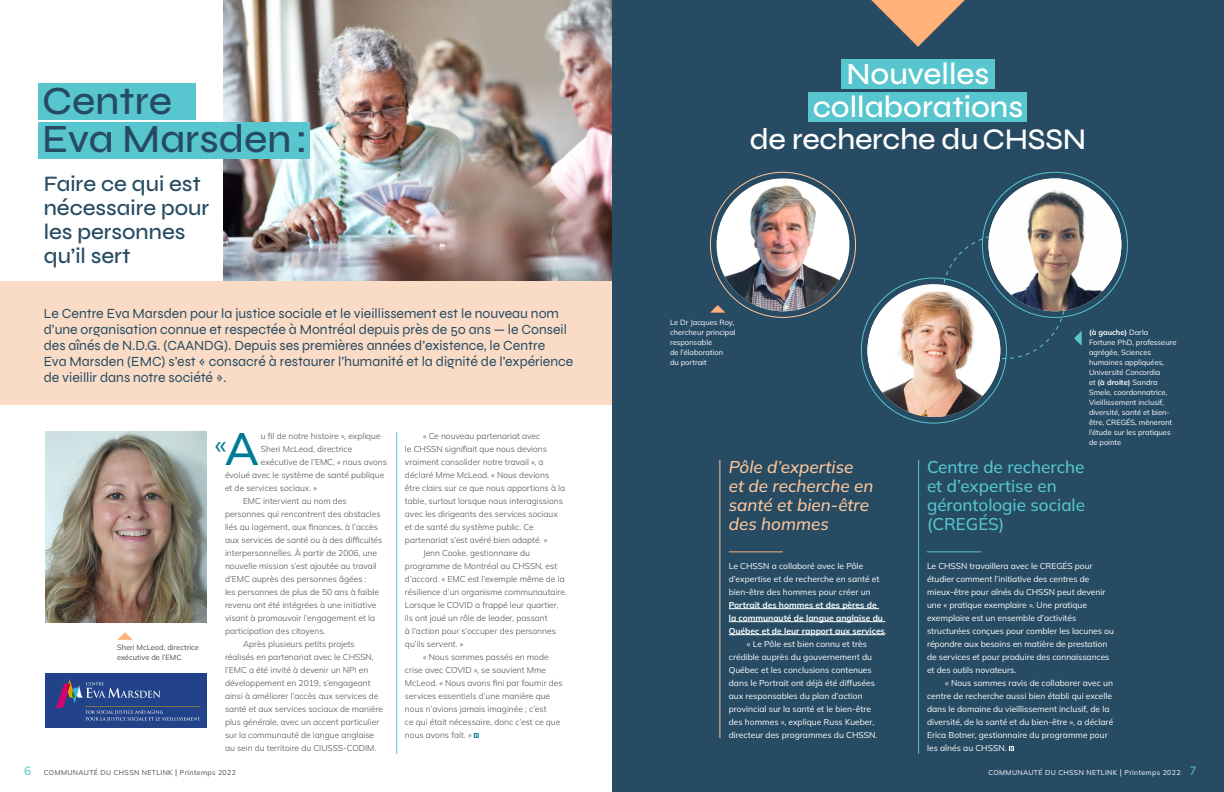
<style>
.page{position:relative;width:1224px;height:792px;background:#fff}
.page>*{position:absolute;margin:0;border:0;box-sizing:border-box;transform-origin:0 0}
.t1{font:500 40px/38px "Syne";color:#264b63}
.t2{font:500 30.8px/32.6px "Syne";color:#fff;text-align:center}
.t3{font:500 30px "Syne";letter-spacing:-.01em;color:#fff}
.t4{font:26.9px "Mulish";color:#007a95}
.t5{font:500 22px/24px "Syne";color:#264b63}
.t6{font:500 17px/19px "Mulish";color:#58c6ce}
.t7{font:italic 500 17px/19px "Mulish";color:#ffc79c}
.t8{font:14px/16px "Syne";color:#264b63}
.t9{font:300 8.5px "Mulish";color:#4d4d4f}
.t10{font:8.5px/13px "Mulish";letter-spacing:-.005em;color:#fff}
.t11{font:700 8.5px "Mulish";color:#fff}
.t12{font:7.5px/10px "Mulish";color:#fff}
.t13{font:7.5px/10px "Mulish";color:#4d4d4f}
.t14{font:7px "Mulish";letter-spacing:.05em;color:#4d4d4f}
.t15{font:7px "Mulish";letter-spacing:.05em;color:#fff}
.s1{font-weight:600;font-size:45.4px}
.s2{font-size:12px;color:#58c6ce}
.s3{font-size:8px}
.s4{font-weight:700}
.s5{font-weight:400}
</style>
<div class="page">
<div style="left:612px;top:0;width:612px;height:792px;background:#264b63"></div>
<hr style="left:918px;top:460px;width:1px;height:294px;background:#58c6ce">
<hr style="left:720px;top:460px;width:1px;height:278px;background:#ffc79c">
<svg style="left:1074px;top:331px;width:8px;height:15px"></svg>
<svg style="left:710px;top:305px;width:15px;height:8px"></svg>
<hr style="left:729px;top:609px;width:150px;height:1px;background:#fff">
<hr style="left:729px;top:622px;width:156px;height:1px;background:#fff">
<hr style="left:729px;top:635px;width:156px;height:1px;background:#fff">
<svg style="left:1009px;top:746px;width:5px;height:5px"></svg>
<svg style="left:942px;top:234px;width:125px;height:126px"></svg>
<img style="left:867px;top:292px;width:133px;height:125px">
<img style="left:989px;top:178px;width:132px;height:133px;border-radius:66px">
<hr style="left:729px;top:552px;width:54px;height:1px;background:#ffb179">
<hr style="left:927px;top:552px;width:54px;height:1px;background:#58c6ce">
<img style="left:223px;top:0;width:389px;height:281px">
<div style="left:0;top:281px;width:612px;height:124px;background:#fadcc6"></div>
<div style="left:38px;top:122px;width:272px;height:37px;background:#58c6ce"></div>
<div style="left:38px;top:83px;width:158px;height:36px;background:#58c6ce"></div>
<img style="left:45px;top:432px;width:162px;height:191px">
<div style="left:45px;top:673px;width:162px;height:54px;background:#22438a"></div>
<img style="left:55px;top:679px;width:146px;height:43px">
<hr style="left:396px;top:432px;width:1px;height:322px;background:#58c6ce">
<svg style="left:474px;top:733px;width:5px;height:5px"></svg>
<svg style="left:117px;top:632px;width:16px;height:8px"></svg>
<svg style="left:871px;top:0;width:94px;height:47px"></svg>
<div style="left:809px;top:92px;width:218px;height:30px;background:#58c6ce"></div>
<div style="left:841px;top:59px;width:154px;height:30px;background:#58c6ce"></div>
<img style="left:717px;top:178px;width:132px;height:133px;border-radius:66px">
<h1 class="t1" style="left:42px;top:81px;width:267px">Centre<br>Eva Marsden :</h1>
<h3 class="t5" style="left:44px;top:171px;width:167px">Faire ce qui est nécessaire pour les personnes qu’il sert</h3>
<p class="t8" style="left:44px;top:305px;width:531px">Le Centre Eva Marsden pour la justice sociale et le vieillissement est le nouveau nom d’une organisation connue et respectée à Montréal depuis près de 50 ans — le Conseil des aînés de N.D.G. (CAANDG). Depuis ses premières années d’existence, le Centre<br>Eva Marsden (EMC) s’est « consacré à restaurer l’humanité et la dignité de l’expérience de vieillir dans notre société ».</p>
<p class="t13" style="left:117px;top:642px;width:83px">Sheri McLeod, directrice exécutive de l’EMC</p>
<h3 class="t4" style="left:215px;top:426px;width:45px">«<span class="s1">A</span></h3>
<p class="t9" style="left:261px;top:430px;width:121px">u fil de notre histoire », explique</p>
<p class="t9" style="left:261px;top:443px;width:93px">Sheri McLeod, directrice</p>
<p class="t9" style="left:261px;top:456px;width:128px">exécutive de l’EMC, « nous avons</p>
<p class="t9" style="left:225px;top:469px;width:161px">évolué avec le système de santé publique</p>
<p class="t9" style="left:225px;top:482px;width:94px">et de services sociaux. »</p>
<p class="t9" style="left:243px;top:495px;width:105px">EMC intervient au nom des</p>
<p class="t9" style="left:225px;top:508px;width:157px">personnes qui rencontrent des obstacles</p>
<p class="t9" style="left:225px;top:521px;width:155px">liés au logement, aux finances, à l’accès</p>
<p class="t9" style="left:225px;top:534px;width:159px">aux services de santé ou à des difficultés</p>
<p class="t9" style="left:225px;top:547px;width:154px">interpersonnelles. À partir de 2006, une</p>
<p class="t9" style="left:225px;top:560px;width:153px">nouvelle mission s’est ajoutée au travail</p>
<p class="t9" style="left:225px;top:573px;width:143px">d’EMC auprès des personnes âgées :</p>
<p class="t9" style="left:225px;top:586px;width:156px">les personnes de plus de 50 ans à faible</p>
<p class="t9" style="left:225px;top:599px;width:153px">revenu ont été intégrées à une initiative</p>
<p class="t9" style="left:225px;top:612px;width:152px">visant à promouvoir l’engagement et la</p>
<p class="t9" style="left:225px;top:625px;width:102px">participation des citoyens.</p>
<p class="t9" style="left:243px;top:638px;width:113px">Après plusieurs petits projets</p>
<p class="t9" style="left:225px;top:651px;width:150px">réalisés en partenariat avec le CHSSN,</p>
<p class="t9" style="left:225px;top:664px;width:145px">l’EMC a été invité à devenir un NPI en</p>
<p class="t9" style="left:225px;top:677px;width:147px">développement en 2019, s’engageant</p>
<p class="t9" style="left:225px;top:690px;width:155px">ainsi à améliorer l’accès aux services de</p>
<p class="t9" style="left:225px;top:703px;width:160px">santé et aux services sociaux de manière</p>
<p class="t9" style="left:225px;top:716px;width:156px">plus générale, avec un accent particulier</p>
<p class="t9" style="left:225px;top:729px;width:151px">sur la communauté de langue anglaise</p>
<p class="t9" style="left:225px;top:742px;width:153px">au sein du territoire du CIUSSS-CODIM.</p>
<p class="t14" style="left:24px;top:768px;width:213px"><span class="s2">6</span> COMMUNAUTÉ DU CHSSN NETLINK <span class="s3">|</span> Printemps 2022</p>
<p class="t9" style="left:423px;top:430px;width:119px">« Ce nouveau partenariat avec</p>
<p class="t9" style="left:405px;top:443px;width:144px">le CHSSN signifiait que nous devions</p>
<p class="t9" style="left:405px;top:456px;width:140px">vraiment consolider notre travail », a</p>
<p class="t9" style="left:405px;top:469px;width:146px">déclaré Mme McLeod. « Nous devions</p>
<p class="t9" style="left:405px;top:482px;width:162px">être clairs sur ce que nous apportions à la</p>
<p class="t9" style="left:405px;top:495px;width:160px">table, surtout lorsque nous interagissions</p>
<p class="t9" style="left:405px;top:508px;width:154px">avec les dirigeants des services sociaux</p>
<p class="t9" style="left:405px;top:521px;width:130px">et de santé du système public. Ce</p>
<p class="t9" style="left:405px;top:534px;width:144px">partenariat s’est avéré bien adapté. »</p>
<p class="t9" style="left:423px;top:547px;width:108px">Jenn Cooke, gestionnaire du</p>
<p class="t9" style="left:405px;top:560px;width:154px">programme de Montréal au CHSSN, est</p>
<p class="t9" style="left:405px;top:573px;width:161px">d’accord. « EMC est l’exemple même de la</p>
<p class="t9" style="left:405px;top:586px;width:164px">résilience d’un organisme communautaire.</p>
<p class="t9" style="left:405px;top:599px;width:155px">Lorsque le COVID a frappé leur quartier,</p>
<p class="t9" style="left:405px;top:612px;width:144px">ils ont joué un rôle de leader, passant</p>
<p class="t9" style="left:405px;top:625px;width:152px">à l’action pour s’occuper des personnes</p>
<p class="t9" style="left:405px;top:638px;width:60px">qu’ils servent. »</p>
<p class="t9" style="left:423px;top:651px;width:127px">« Nous sommes passés en mode</p>
<p class="t9" style="left:405px;top:664px;width:143px">crise avec COVID », se souvient Mme</p>
<p class="t9" style="left:405px;top:677px;width:159px">McLeod. « Nous avons fini par fournir des</p>
<p class="t9" style="left:405px;top:690px;width:147px">services essentiels d’une manière que</p>
<p class="t9" style="left:405px;top:703px;width:143px">nous n’avions jamais imaginée ; c’est</p>
<p class="t9" style="left:405px;top:716px;width:157px">ce qui était nécessaire, donc c’est ce que</p>
<p class="t9" style="left:405px;top:729px;width:68px">nous avons fait. »</p>
<h2 class="t2" style="left:813px;top:57px;width:212px">Nouvelles collaborations</h2>
<h3 class="t3" style="left:750px;top:121px;width:338px">de recherche du CHSSN</h3>
<p class="t12" style="left:670px;top:317px;width:67px">Le Dr Jacques Roy, chercheur principal responsable<br>de l’élaboration<br>du portrait</p>
<p class="t12" style="left:1089px;top:327px;width:89px"><span class="s4">(à gauche)</span> Darla<br>Fortune PhD, professeure agrégée, Sciences humaines appliquées,<br>Université Concordia<br>et <span class="s4">(à droite)</span> Sandra<br>Smele, coordonnatrice,<br>Vieillissement inclusif, diversité, santé et bien&shy;être, CREGÉS, mèneront l’étude sur les pratiques de pointe</p>
<h3 class="t7" style="left:729px;top:457px;width:146px">Pôle d’expertise<br>et de recherche en santé et bien-être des hommes</h3>
<p class="t10" style="left:729px;top:559px;width:152px">Le CHSSN a collaboré avec le Pôle d’expertise et de recherche en santé et bien-être des hommes pour créer un</p>
<p class="t11" style="left:729px;top:599px;width:149px">Portrait des hommes et des pères de</p>
<p class="t11" style="left:729px;top:612px;width:156px">la communauté de langue anglaise du</p>
<p class="t11" style="left:729px;top:625px;width:160px">Québec et de leur rapport aux services<span class="s5">.</span></p>
<p class="t10" style="left:747px;top:637px;width:122px">« Le Pôle est bien connu et très</p>
<p class="t10" style="left:729px;top:650px;width:145px">crédible auprès du gouvernement du</p>
<p class="t10" style="left:729px;top:663px;width:144px">Québec et les conclusions contenues</p>
<p class="t10" style="left:729px;top:676px;width:148px">dans le Portrait ont déjà été diffusées</p>
<p class="t10" style="left:729px;top:689px;width:135px">aux responsables du plan d’action</p>
<p class="t10" style="left:729px;top:702px;width:144px">provincial sur la santé et le bien-être</p>
<p class="t10" style="left:729px;top:715px;width:147px">des hommes », explique Russ Kueber,</p>
<p class="t10" style="left:729px;top:728px;width:150px">directeur des programmes du CHSSN.</p>
<h3 class="t6" style="left:927px;top:457px;width:159px">Centre de recherche et d’expertise en gérontologie sociale (CREGÉS)</h3>
<p class="t10" style="left:927px;top:559px;width:188px">Le CHSSN travaillera avec le CREGÉS pour étudier comment l’initiative des centres de mieux-être pour aînés du CHSSN peut devenir une « pratique exemplaire ». Une pratique exemplaire est un ensemble d’activités structurées conçues pour combler les lacunes ou répondre aux besoins en matière de prestation de services et pour produire des connaissances et des outils novateurs.</p>
<p class="t10" style="left:927px;top:676px;width:188px;text-indent:18px">« Nous sommes ravis de collaborer avec un centre de recherche aussi bien établi qui excelle dans le domaine du vieillissement inclusif, de la diversité, de la santé et du bien-être », a déclaré Erica Botner, gestionnaire du programme pour les aînés au CHSSN.</p>
<p class="t15" style="left:989px;top:768px;width:210px">COMMUNAUTÉ DU CHSSN NETLINK <span class="s3">|</span> Printemps 2022 <span class="s2">7</span></p>
</div>
